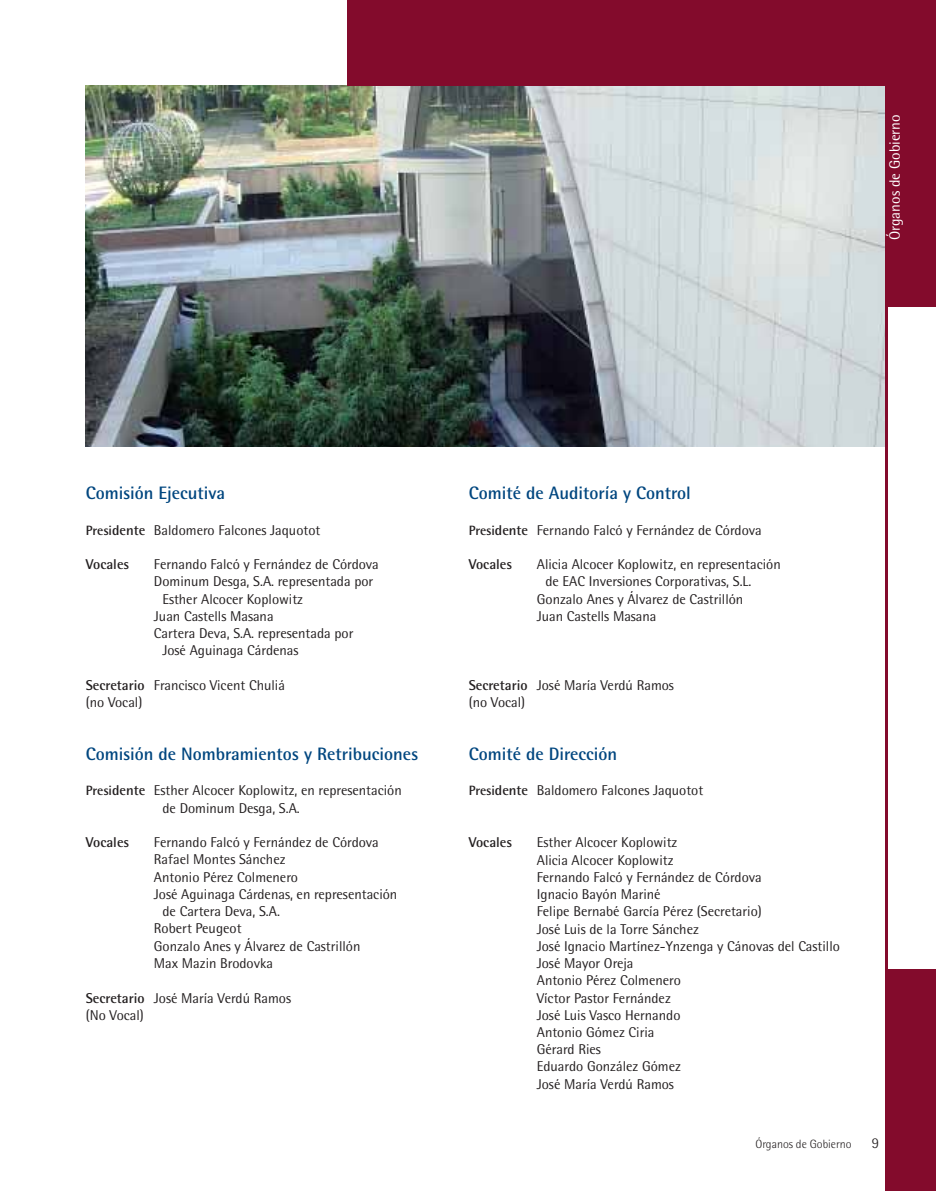
<style>
.page{position:relative;width:936px;height:1191px;background:#fff}
.page>*{position:absolute;margin:0;border:0;box-sizing:border-box;transform-origin:0 0}
.t1{font:700 18px "Rotis Semi Sans";color:#00467f}
.t2{font:15px "Rotis Semi Sans";color:#fff}
.t3{font:300 15px "Rotis Semi Sans";color:#231f20}
.t4{font:14.25px/17.2px "Rotis Semi Sans";color:#231f20}
.t5{font:700 14.25px "Rotis Semi Sans";color:#231f20}
.t6{font:300 12px "Rotis Semi Sans";color:#231f20}
.s1{font-weight:700;font-size:13.5px}
.s2{font-weight:700}
</style>
<div class="page">
<img style="left:85px;top:85px;width:799px;height:361px">
<div style="left:347px;top:0;width:561px;height:85px;background:#830b2c"></div>
<div style="left:886px;top:969px;width:49px;height:221px;background:#830b2c"></div>
<div style="left:886px;top:0;width:49px;height:306px;background:#830b2c"></div>
<hr style="left:884px;top:0;width:3px;height:1190px;background:#830b2c">
<p class="t2" style="left:889px;top:240px;width:127px;rotate:-90deg">Órganos de Gobierno</p>
<p class="t1" style="left:86px;top:487px;width:141px">Comisión Ejecutiva</p>
<p class="t4" style="left:86px;top:522px;width:236px"><span class="s1">Presi</span><span class="s2">dente</span> Baldomero Falcones Jaquotot</p>
<p class="t5" style="left:86px;top:559px;width:45px">Vocales</p>
<p class="t4" style="left:154px;top:557px;width:226px">Fernando Falcó y Fernández de Córdova</p>
<p class="t4" style="left:154px;top:574px;width:221px">Dominum Desga, S.A. representada por</p>
<p class="t4" style="left:162px;top:591px;width:142px">Esther Alcocer Koplowitz</p>
<p class="t4" style="left:154px;top:609px;width:121px">Juan Castells Masana</p>
<p class="t4" style="left:154px;top:626px;width:201px">Cartera Deva, S.A. representada por</p>
<p class="t4" style="left:162px;top:643px;width:138px">José Aguinaga Cárdenas</p>
<p class="t4" style="left:86px;top:678px;width:200px"><span class="s2">Secretario</span> Francisco Vicent Chuliá (no Vocal)</p>
<p class="t1" style="left:86px;top:747px;width:334px">Comisión de Nombramientos y Retribuciones</p>
<p class="t4" style="left:162px;top:783px;width:241px;text-indent:-77px"><span class="s1">Presi</span><span class="s2">dente</span> Esther Alcocer Koplowitz, en representación de Dominum Desga, S.A.</p>
<p class="t5" style="left:86px;top:837px;width:45px">Vocales</p>
<p class="t4" style="left:154px;top:835px;width:226px">Fernando Falcó y Fernández de Córdova</p>
<p class="t4" style="left:154px;top:852px;width:133px">Rafael Montes Sánchez</p>
<p class="t4" style="left:154px;top:869px;width:145px">Antonio Pérez Colmenero</p>
<p class="t4" style="left:154px;top:887px;width:245px">José Aguinaga Cárdenas, en representación</p>
<p class="t4" style="left:162px;top:904px;width:119px">de Cartera Deva, S.A.</p>
<p class="t4" style="left:154px;top:921px;width:89px">Robert Peugeot</p>
<p class="t4" style="left:154px;top:938px;width:208px">Gonzalo Anes y Álvarez de Castrillón</p>
<p class="t4" style="left:154px;top:956px;width:121px">Max Mazin Brodovka</p>
<p class="t4" style="left:86px;top:990px;width:207px"><span class="s2">Secretario</span> José María Verdú Ramos (No Vocal)</p>
<p class="t1" style="left:468px;top:487px;width:223px">Comité de Auditoría y Control</p>
<p class="t4" style="left:468px;top:522px;width:294px"><span class="s1">Presi</span><span class="s2">dente</span> Fernando Falcó y Fernández de Córdova</p>
<p class="t5" style="left:468px;top:559px;width:45px">Vocales</p>
<p class="t4" style="left:537px;top:557px;width:245px">Alicia Alcocer Koplowitz, en representación</p>
<p class="t4" style="left:545px;top:574px;width:207px">de EAC Inversiones Corporativas, S.L.</p>
<p class="t4" style="left:537px;top:591px;width:208px">Gonzalo Anes y Álvarez de Castrillón</p>
<p class="t4" style="left:537px;top:609px;width:121px">Juan Castells Masana</p>
<p class="t4" style="left:468px;top:678px;width:207px"><span class="s2">Secretario</span> José María Verdú Ramos (no Vocal)</p>
<p class="t1" style="left:468px;top:747px;width:150px">Comité de Dirección</p>
<p class="t4" style="left:468px;top:783px;width:236px"><span class="s1">Presi</span><span class="s2">dente</span> Baldomero Falcones Jaquotot</p>
<p class="t5" style="left:468px;top:837px;width:45px">Vocales</p>
<p class="t4" style="left:537px;top:835px;width:304px">Esther Alcocer Koplowitz<br>Alicia Alcocer Koplowitz<br>Fernando Falcó y Fernández de Córdova<br>Ignacio Bayón Mariné<br>Felipe Bernabé García Pérez (Secretario)<br>José Luis de la Torre Sánchez<br>José Ignacio Martínez-Ynzenga y Cánovas del Castillo<br>José Mayor Oreja<br>Antonio Pérez Colmenero<br>Víctor Pastor Fernández<br>José Luis Vasco Hernando<br>Antonio Gómez Ciria<br>Gérard Ries<br>Eduardo González Gómez<br>José María Verdú Ramos</p>
<p class="t6" style="left:755px;top:1139px;width:98px">Órganos de Gobierno</p>
<p class="t3" style="left:871px;top:1137px;width:9px">9</p>
</div>
